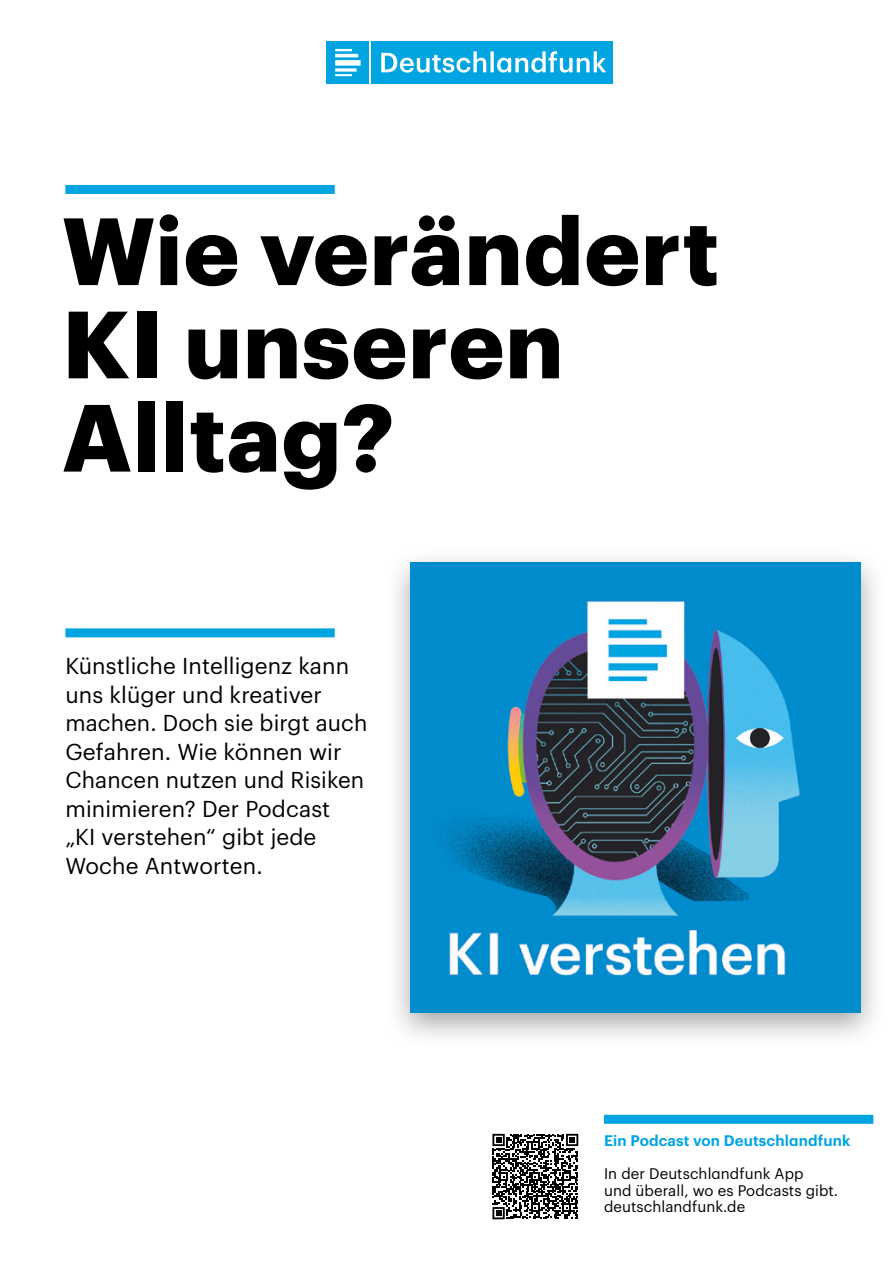
<style>
.page{position:relative;width:893px;height:1263px;background:#fff}
.page>*{position:absolute;margin:0;border:0;box-sizing:border-box;transform-origin:0 0}
.t1{font:700 93.3px/93.3px "Graphik";letter-spacing:.01em;color:#000}
.t2{font:22.5px/28.5px "Graphik";letter-spacing:.005em;color:#000}
.t3{font:15px/16.5px "Graphik";letter-spacing:.005em;color:#000}
.t4{font:600 15px "Graphik";letter-spacing:.01em;color:#00a4e1}
</style>
<div class="page">
<div style="left:384px;top:546px;width:502px;height:502px;background:#000;opacity:.35"></div>
<img style="left:410px;top:562px;width:450px;height:450px">
<svg style="left:492px;top:1134px;width:86px;height:85px"></svg>
<div style="left:65px;top:628px;width:270px;height:9px;background:#00a4e1"></div>
<div style="left:604px;top:1115px;width:269px;height:9px;background:#00a4e1"></div>
<div style="left:65px;top:185px;width:270px;height:9px;background:#00a4e1"></div>
<div style="left:326px;top:41px;width:42px;height:43px;background:#00a4e1"></div>
<div style="left:372px;top:41px;width:241px;height:43px;background:#00a4e1"></div>
<svg style="left:335px;top:49px;width:26px;height:27px"></svg>
<svg style="left:381px;top:51px;width:225px;height:22px"></svg>
<h1 class="t1" style="left:62px;top:196px;width:658px">Wie verändert<br>KI unseren<br>Alltag?</h1>
<p class="t2" style="left:65px;top:650px;width:303px">Künstliche Intelligenz kann uns klüger und kreativer machen. Doch sie birgt auch<br>Gefahren. Wie können wir<br>Chancen nutzen und Risiken minimieren? Der Podcast<br>„KI verstehen“ gibt jede<br>Woche Antworten.</p>
<p class="t4" style="left:604px;top:1129px;width:248px">Ein Podcast von Deutschlandfunk</p>
<p class="t3" style="left:604px;top:1164px;width:236px">In der Deutschlandfunk App<br>und überall, wo es Podcasts gibt. deutschlandfunk.de</p>
</div>
